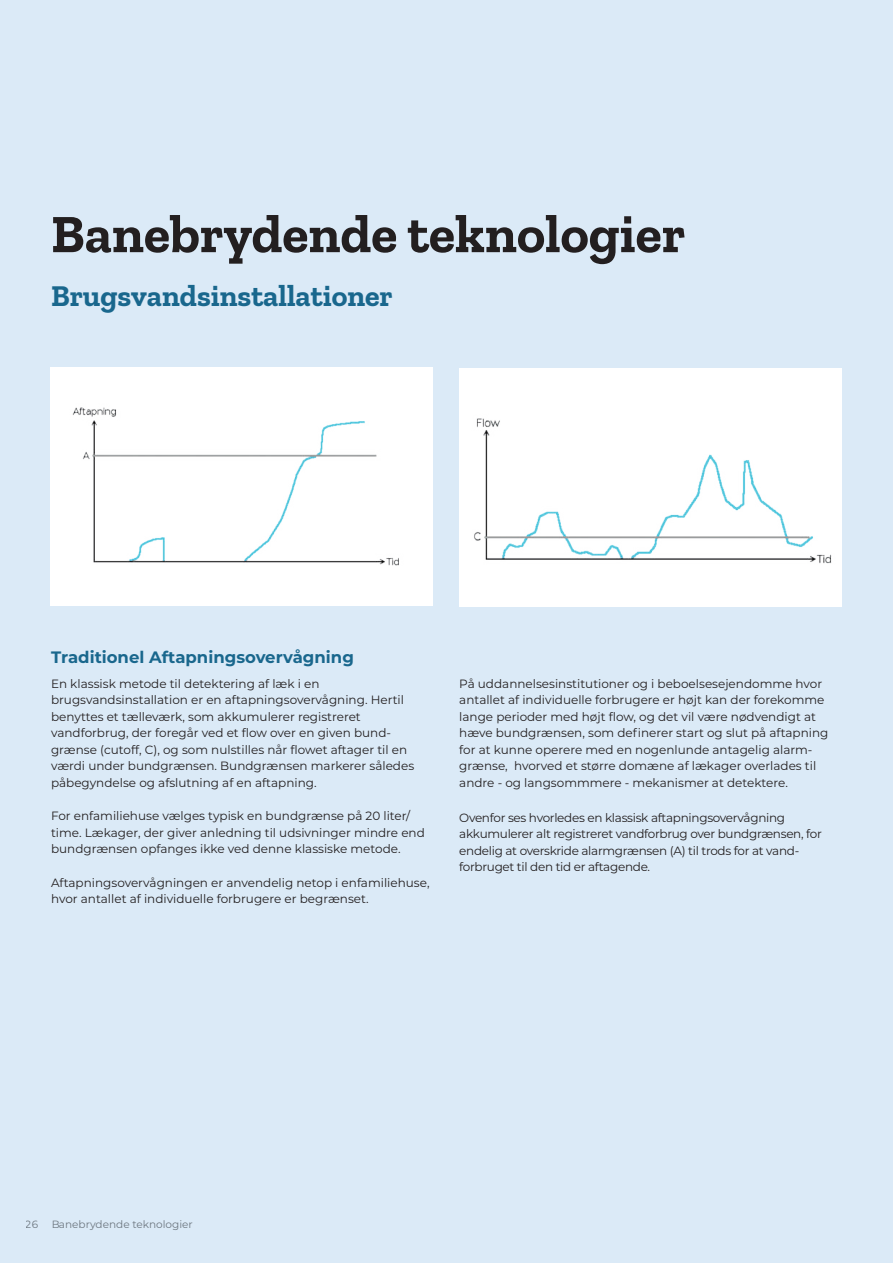
<style>
.page{position:relative;width:893px;height:1263px;background:#dbeaf7}
.page>*{position:absolute;margin:0;border:0;box-sizing:border-box;transform-origin:0 0}
.t1{font:700 54px "Zilla Slab";color:#231f20}
.t2{font:700 30px "Zilla Slab";color:#19678d}
.t3{font:700 16.5px "Montserrat";color:#19678d}
.t4{font:12px/16.5px "Montserrat";color:#231f20}
.t5{font:12px/16.5px "Montserrat";letter-spacing:-.025em;color:#231f20}
.t6{font:10.5px "Montserrat";color:#808285}
</style>
<div class="page">
<div style="left:50px;top:368px;width:383px;height:238px;background:#fff"></div>
<img style="left:72px;top:407px;width:327px;height:158px">
<div style="left:459px;top:368px;width:383px;height:238px;background:#fff"></div>
<img style="left:474px;top:418px;width:358px;height:146px">
<h1 class="t1" style="left:51px;top:203px;width:636px">Banebrydende teknologier</h1>
<h2 class="t2" style="left:51px;top:279px;width:343px">Brugsvandsinstallationer</h2>
<h3 class="t3" style="left:51px;top:645px;width:304px">Traditionel Aftapningsovervågning</h3>
<p class="t4" style="left:51px;top:675px;width:365px">En klassisk metode til detektering af læk i en brugsvandsinstallation er en aftapningsovervågning. Hertil benyttes et tælleværk, som akkumulerer registreret vandforbrug, der foregår ved et flow over en given bund&shy;grænse (cutoff, C), og som nulstilles når flowet aftager til en værdi under bundgrænsen. Bundgrænsen markerer således påbegyndelse og afslutning af en aftapning.</p>
<p class="t4" style="left:51px;top:807px;width:375px">For enfamiliehuse vælges typisk en bundgrænse på 20 liter/ time. Lækager, der giver anledning til udsivninger mindre end bundgrænsen opfanges ikke ved denne klassiske metode.</p>
<p class="t4" style="left:51px;top:874px;width:380px">Aftapningsovervågningen er anvendelig netop i enfamiliehuse, hvor antallet af individuelle forbrugere er begrænset.</p>
<p class="t4" style="left:459px;top:675px;width:371px">På uddannelsesinstitutioner og i beboelsesejendomme hvor antallet af individuelle forbrugere er højt kan der forekomme lange perioder med højt flow, og det vil være nødvendigt at hæve bundgrænsen, som definerer start og slut på aftapning for at kunne operere med en nogenlunde antagelig alarm&shy;grænse, hvorved et større domæne af lækager overlades til andre - og langsommmere - mekanismer at detektere.</p>
<p class="t5" style="left:459px;top:809px;width:364px">Ovenfor ses hvorledes en klassisk aftapningsovervågning akkumulerer alt registreret vandforbrug over bundgrænsen, for endelig at overskride alarmgrænsen (A) til trods for at vand&shy;forbruget til den tid er aftagende.</p>
<p class="t6" style="left:26px;top:1217px;width:168px">26 Banebrydende teknologier</p>
</div>
